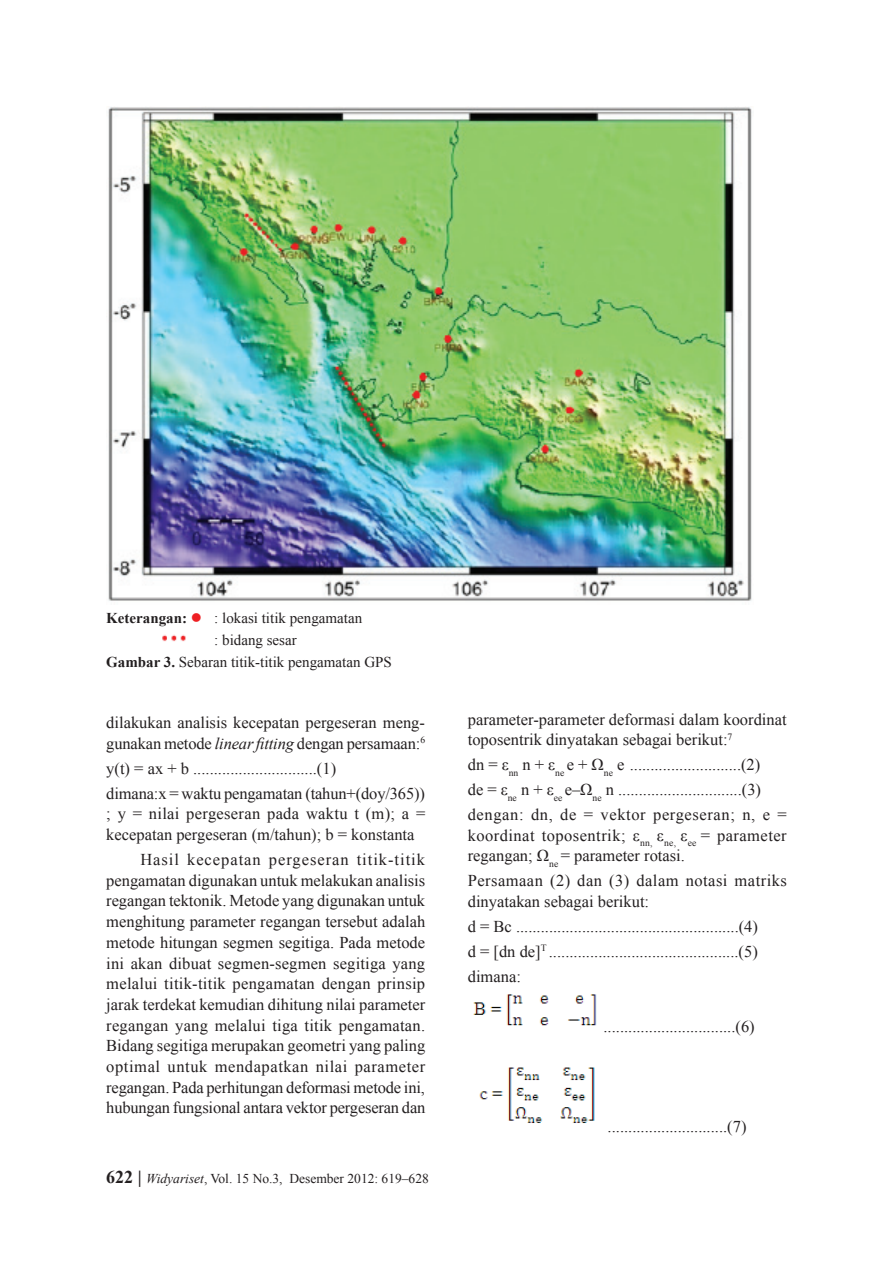
<style>
.page{position:relative;width:893px;height:1263px;background:#fff}
.page>*{position:absolute;margin:0;border:0;box-sizing:border-box;transform-origin:0 0}
.t1{font:16.5px/20.7px "Times New Roman";color:#231f20}
.t2{font:16.5px/24.9px "Times New Roman";letter-spacing:.035em;color:#231f20}
.t3{font:16.5px/20.7px "Times New Roman";letter-spacing:.025em;color:#231f20}
.t4{font:16.5px/20.7px "Times New Roman";letter-spacing:.03em;color:#231f20}
.t5{font:15px "Times New Roman";color:#231f20}
.t6{font:13.5px "Times New Roman";color:#231f20}
.s1{font-weight:700}
.s2{color:#ee1f23}
.s3{font-style:italic}
.s4{font-weight:700;font-size:18px}
</style>
<div class="page">
<img style="left:473px;top:994px;width:124px;height:32px">
<img style="left:479px;top:1067px;width:116px;height:56px">
<img style="left:108px;top:107px;width:644px;height:494px">
<img style="left:162px;top:634px;width:24px;height:8px">
<p class="t5" style="left:106px;top:608px;width:257px"><span class="s1">Keterangan:</span> <span class="s2">●</span> : lokasi titik pengamatan</p>
<p class="t5" style="left:214px;top:630px;width:84px">: bidang sesar</p>
<p class="t5" style="left:106px;top:652px;width:287px"><span class="s1">Gambar 3.</span> Sebaran titik-titik pengamatan GPS</p>
<p class="t1" style="left:106px;top:712px;width:320px">dilakukan analisis kecepatan pergeseran meng&shy;gunakan metode <span class="s3">linear fitting</span> dengan persamaan:<sup>6</sup></p>
<p class="t1" style="left:106px;top:755px;width:320px;line-height:24.9px">y(t) = ax + b ..............................(1)<br>dimana:x = waktu pengamatan (tahun+(doy/365))</p>
<p class="t1" style="left:106px;top:803px;width:321px">; y = nilai pergeseran pada waktu t (m); a = kecepatan pergeseran (m/tahun); b = konstanta</p>
<p class="t1" style="left:106px;top:849px;width:321px;text-align:justify;text-indent:34px">Hasil kecepatan pergeseran titik-titik pengamatan digunakan untuk melakukan analisis regangan tektonik. Metode yang digunakan untuk menghitung parameter regangan tersebut adalah metode hitungan segmen segitiga. Pada metode ini akan dibuat segmen-segmen segitiga yang melalui titik-titik pengamatan dengan prinsip jarak terdekat kemudian dihitung nilai parameter regangan yang melalui tiga titik pengamatan.<br>Bidang segitiga merupakan geometri yang paling optimal untuk mendapatkan nilai parameter regangan. Pada perhitungan deformasi metode ini, hubungan fungsional antara vektor pergeseran dan</p>
<p class="t6" style="left:106px;top:1169px;width:324px"><span class="s4">622 |</span> <span class="s3">Widyariset</span>, Vol. 15 No.3, Desember 2012: 619–628</p>
<p class="t1" style="left:468px;top:708px;width:320px">parameter-parameter deformasi dalam koordinat toposentrik dinyatakan sebagai berikut:<sup>7</sup></p>
<p class="t2" style="left:468px;top:752px;width:321px">dn = ε<sub>nn</sub> n + ε<sub>ne</sub> e + Ω<sub>ne</sub> e ...........................(2)<br>de = ε<sub>ne</sub> n + ε<sub>ee</sub> e–Ω<sub>ne</sub> n ..............................(3) dengan: dn, de = vektor pergeseran; n, e =</p>
<p class="t3" style="left:468px;top:824px;width:320px">koordinat toposentrik; ε<sub>nn,</sub> ε<sub>ne,</sub> ε<sub>ee</sub> = parameter regangan; Ω<sub>ne</sub> = parameter rotasi.</p>
<p class="t4" style="left:468px;top:870px;width:321px">Persamaan (2) dan (3) dalam notasi matriks dinyatakan sebagai berikut:</p>
<p class="t1" style="left:468px;top:914px;width:292px;line-height:24.9px;text-align:justify">d = Bc ......................................................(4) d = [dn de]<sup>T</sup> ..............................................(5) dimana:</p>
<p class="t1" style="left:603px;top:1016px;width:153px">................................(6)</p>
<p class="t1" style="left:608px;top:1115px;width:140px">.............................(7)</p>
</div>
